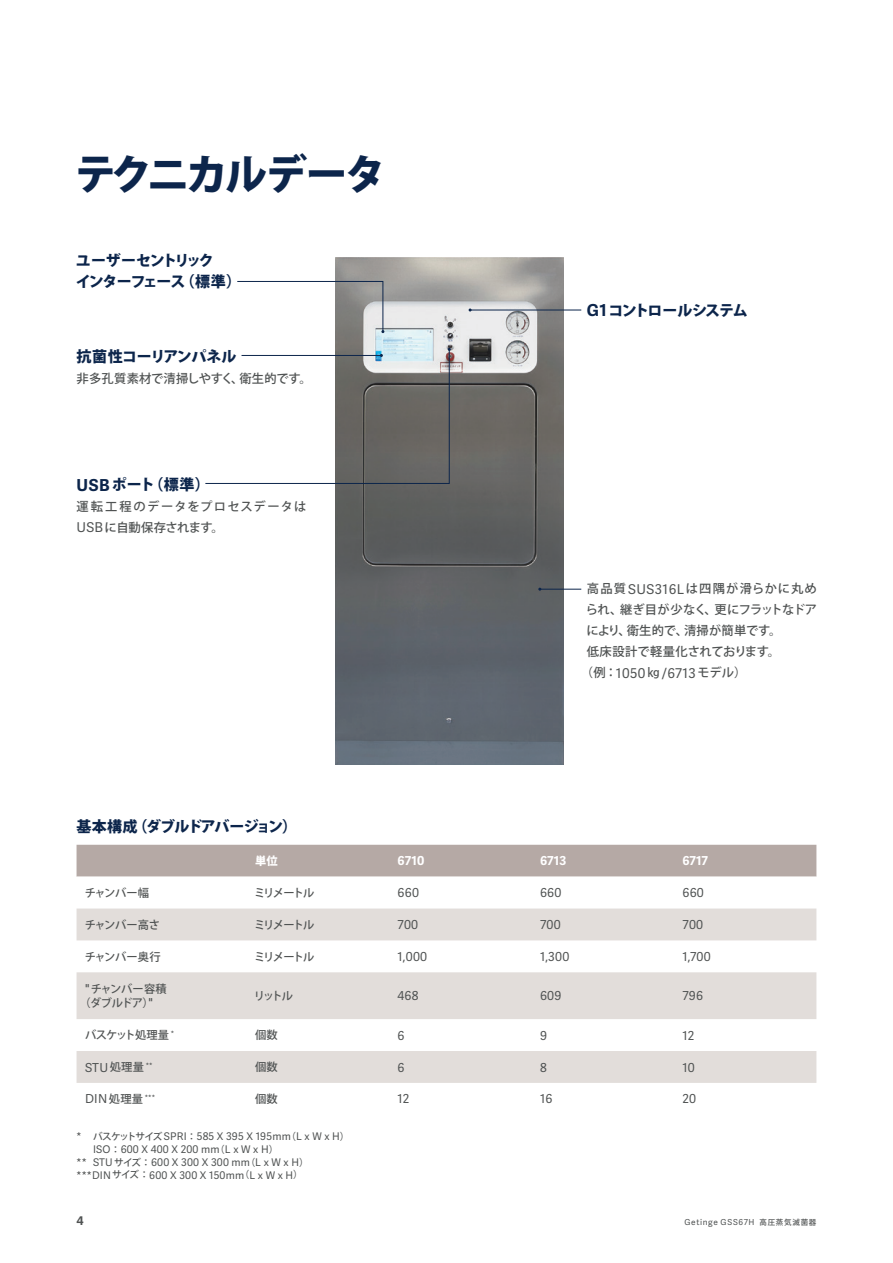
<style>
.page{position:relative;width:893px;height:1263px;background:#fff}
.page>*{position:absolute;margin:0;border:0;box-sizing:border-box;transform-origin:0 0}
.大見出し{font:800 42px "Koz Go Pr 6 N";letter-spacing:-.08em;color:#0c254b}
.本文_見出し{font:800 15px "Koz Go Pr 6 N";letter-spacing:-.07em;color:#0c254b}
.本文_見出し-2{font:800 15px "Koz Go Pr 6 N";letter-spacing:-.09em;color:#0c254b}
.本文_見出し-3{font:800 15px "Koz Go Pr 6 N";letter-spacing:-.015em;color:#0c254b}
.本文{font:13.5px "Adelle Sans";letter-spacing:.035em;color:#505353}
.本文-2{font:500 12.3px/21px "Koz Go Pr 6 N";letter-spacing:.02em;color:#505353;text-align:justify}
.t1{font:12.3px "Adelle Sans";letter-spacing:.02em;color:#505353}
.本文-3{font:500 12.3px/21px "Koz Go Pr 6 N";letter-spacing:.075em;color:#505353}
.本文-4{font:500 12.3px "Koz Go Pr 6 N";letter-spacing:-.01em;color:#505353}
.t2{font:700 12.3px "Adelle Sans";letter-spacing:.01em;color:#fff}
.t3{font:700 12px "Adelle Sans";color:#505353}
.t4{font:500 11.25px "Koz Go Pr 6 N";letter-spacing:-.07em;color:#505353}
.t5{font:500 11.25px "Koz Go Pr 6 N";letter-spacing:-.005em;color:#505353}
.t6{font:500 11.25px "Koz Go Pr 6 N";letter-spacing:-.025em;color:#505353}
.t7{font:800 11.25px "Koz Go Pr 6 N";color:#fff}
.キャプション{font:10.5px "Adelle Sans";letter-spacing:.02em;color:#505353}
.t8{font:8.25px "Adelle Sans";letter-spacing:.08em;color:#505353}
.s1{font-family:"Adelle Sans";font-weight:700;font-size:16.5px}
.s2{font-family:"Adelle Sans";font-weight:400;font-size:13.5px}
.s3{font-family:"Koz Go Pr 6 N";font-weight:500;font-size:12.3px}
.s4{font-family:"Adelle Sans";font-weight:400;font-size:12.3px}
.s5{font-family:"Koz Go Pr 6 N";font-weight:500;font-size:11.25px}
.s6{font-family:"Koz Go Pr 6 N";font-weight:500;font-size:9.6px}
.s7{font-family:"Koz Go Pr 6 N";font-weight:500;font-size:7.5px}
</style>
<div class="page">
<img style="left:335px;top:257px;width:228px;height:508px">
<svg style="left:237px;top:281px;width:147px;height:52px"></svg>
<svg style="left:205px;top:348px;width:246px;height:136px"></svg>
<hr style="left:470px;top:310px;width:111px;height:1px;background:#0c254b">
<hr style="left:540px;top:589px;width:41px;height:1px;background:#0c254b">
<div style="left:77px;top:845px;width:739px;height:32px;background:#b5a9a5"></div>
<svg style="left:77px;top:908px;width:739px;height:175px;fill:#e2ddda"></svg>
<p class="大見出し" style="left:74px;top:151px;width:314px">テクニカルデータ</p>
<p class="本文_見出し" style="left:76px;top:252px;width:140px">ユーザーセントリック</p>
<p class="本文_見出し" style="left:76px;top:273px;width:167px">インターフェース（標準）</p>
<p class="本文_見出し-3" style="left:77px;top:348px;width:161px">抗菌性コーリアンパネル</p>
<p class="本文-2" style="left:77px;top:368px;width:237px">非多孔質素材で清掃しやすく、衛生的です。</p>
<p class="本文_見出し" style="left:77px;top:476px;width:135px"><span class="s1">USB</span>ポート（標準）</p>
<p class="本文-3" style="left:77px;top:496px;width:231px">運転工程のデータをプロセスデータは<br><span class="s2">USB</span>に自動保存されます。</p>
<p class="本文_見出し" style="left:77px;top:818px;width:222px">基本構成（ダブルドアバージョン）</p>
<p class="本文_見出し-2" style="left:587px;top:302px;width:162px"><span class="s1">G1</span> コントロールシステム</p>
<p class="本文-2" style="left:586px;top:579px;width:233px">高品質<span class="s2">SUS316L</span>は四隅が滑らかに丸められ、継ぎ目が少なく、更にフラットなドアにより、衛生的で、清掃が簡単です。</p>
<p class="本文-4" style="left:587px;top:645px;width:195px">低床設計で軽量化されております。</p>
<p class="本文" style="left:581px;top:663px;width:167px"><span class="s3">（例：</span>1050<span class="s3">㎏</span>/6713<span class="s3">モデル）</span></p>
<p class="t7" style="left:255px;top:854px;width:24px">単位</p>
<p class="t2" style="left:398px;top:852px;width:28px">6710</p>
<p class="t2" style="left:540px;top:852px;width:28px">6713</p>
<p class="t2" style="left:682px;top:852px;width:27px">6717</p>
<p class="t4" style="left:85px;top:886px;width:66px">チャンバー幅</p>
<p class="t4" style="left:254px;top:886px;width:62px">ミリメートル</p>
<p class="t1" style="left:398px;top:884px;width:23px">660</p>
<p class="t1" style="left:540px;top:884px;width:23px">660</p>
<p class="t1" style="left:682px;top:884px;width:23px">660</p>
<p class="t6" style="left:85px;top:918px;width:77px">チャンバー高さ</p>
<p class="t4" style="left:254px;top:918px;width:62px">ミリメートル</p>
<p class="t1" style="left:398px;top:916px;width:22px">700</p>
<p class="t1" style="left:540px;top:916px;width:22px">700</p>
<p class="t1" style="left:682px;top:916px;width:22px">700</p>
<p class="t5" style="left:85px;top:950px;width:77px">チャンバー奥行</p>
<p class="t4" style="left:254px;top:950px;width:62px">ミリメートル</p>
<p class="t1" style="left:398px;top:948px;width:31px">1,000</p>
<p class="t1" style="left:540px;top:948px;width:31px">1,300</p>
<p class="t1" style="left:682px;top:948px;width:30px">1,700</p>
<p class="t5" style="left:85px;top:982px;width:83px"><span class="s4">"</span>チャンバー容積</p>
<p class="t4" style="left:80px;top:997px;width:76px">（ダブルドア）<span class="s4">"</span></p>
<p class="t4" style="left:254px;top:989px;width:41px">リットル</p>
<p class="t1" style="left:398px;top:987px;width:22px">468</p>
<p class="t1" style="left:540px;top:987px;width:23px">609</p>
<p class="t1" style="left:682px;top:987px;width:22px">796</p>
<p class="t4" style="left:85px;top:1029px;width:91px">バスケット処理量 <sup>*</sup></p>
<p class="t4" style="left:255px;top:1029px;width:24px">個数</p>
<p class="t1" style="left:398px;top:1026px;width:8px">6</p>
<p class="t1" style="left:540px;top:1026px;width:8px">9</p>
<p class="t1" style="left:682px;top:1026px;width:13px">12</p>
<p class="t1" style="left:85px;top:1058px;width:69px">STU<span class="s5">処理量</span> <sup>**</sup></p>
<p class="t4" style="left:255px;top:1061px;width:24px">個数</p>
<p class="t1" style="left:398px;top:1058px;width:8px">6</p>
<p class="t1" style="left:540px;top:1058px;width:8px">8</p>
<p class="t1" style="left:682px;top:1058px;width:14px">10</p>
<p class="t1" style="left:85px;top:1090px;width:72px">DIN<span class="s5">処理量</span> <sup>***</sup></p>
<p class="t4" style="left:255px;top:1093px;width:24px">個数</p>
<p class="t1" style="left:398px;top:1090px;width:13px">12</p>
<p class="t1" style="left:540px;top:1090px;width:14px">16</p>
<p class="t1" style="left:682px;top:1090px;width:15px">20</p>
<p class="キャプション" style="left:77px;top:1129px;width:274px">* <span class="s6">バスケットサイズ</span>SPRI <span class="s6">：</span> 585 X 395 X 195mm<span class="s6">（</span>L x W x H<span class="s6">）</span></p>
<p class="キャプション" style="left:93px;top:1142px;width:187px">ISO <span class="s6">：</span> 600 X 400 X 200 mm<span class="s6">（</span>L x W x H<span class="s6">）</span></p>
<p class="キャプション" style="left:77px;top:1154px;width:234px">** STU<span class="s6">サイズ：</span> 600 X 300 X 300 mm<span class="s6">（</span>L x W x H<span class="s6">）</span></p>
<p class="キャプション" style="left:77px;top:1167px;width:228px">***DIN<span class="s6">サイズ：</span> 600 X 300 X 150mm<span class="s6">（</span>L x W x H<span class="s6">）</span></p>
<p class="t3" style="left:77px;top:1211px;width:9px">4</p>
<p class="t8" style="left:684px;top:1216px;width:133px">Getinge GSS67H <span class="s7">高圧蒸気滅菌器</span></p>
</div>
